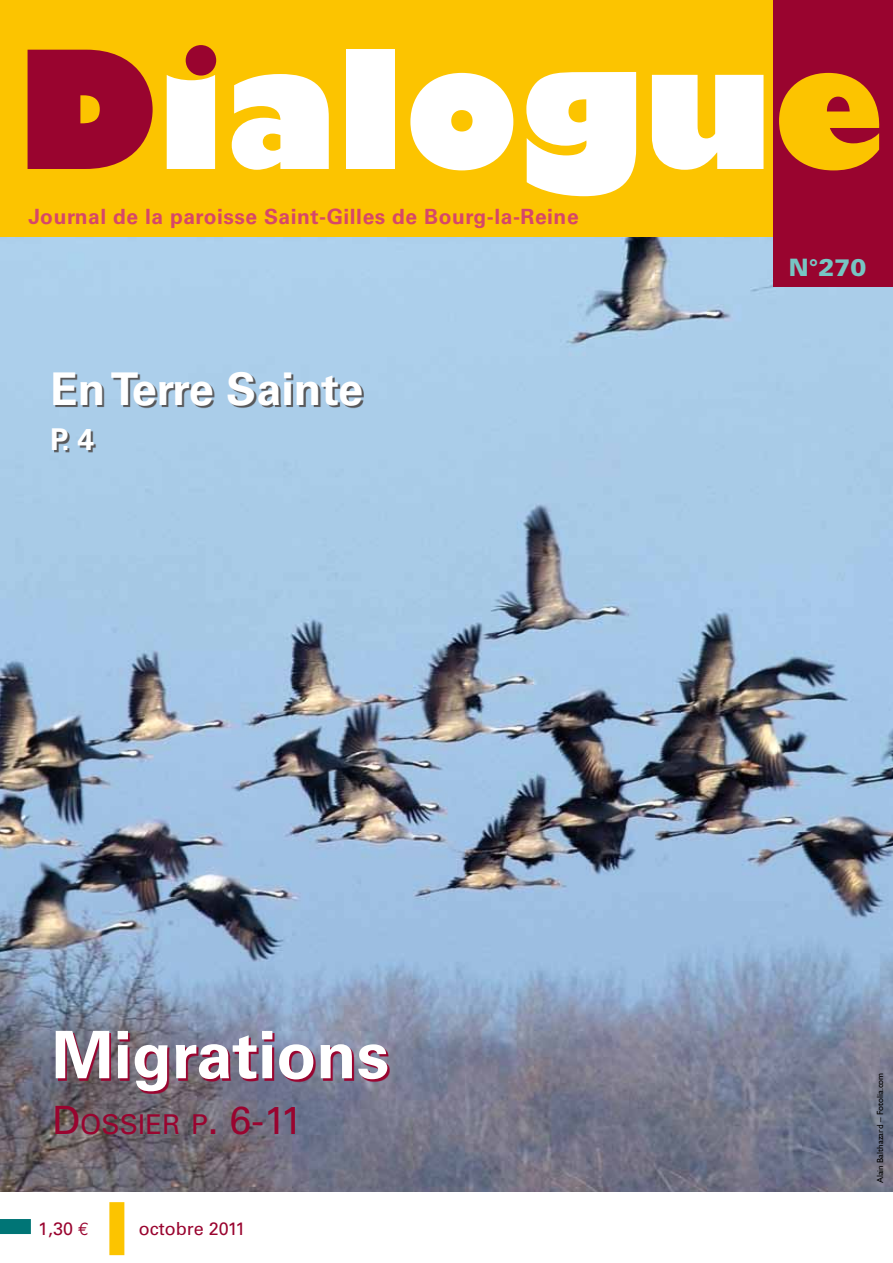
<style>
.page{position:relative;width:893px;height:1263px;background:#fff}
.page>*{position:absolute;margin:0;border:0;box-sizing:border-box;transform-origin:0 0}
.t1{font:800 160.05px "Gill Sans";color:#fff}
.t2{font:700 65.55px "Univers";color:#fff}
.t3{font:700 45px "Univers";color:#fff}
.t4{font:700 30px "Univers";color:#fff}
.t5{font:27.3px "Univers";color:#99042f}
.t6{font:900 24px "Univers";color:#77c5c3}
.t7{font:700 21px "Univers";letter-spacing:.025em;color:#d64769}
.t8{font:18px "Univers";color:#99042f}
.t9{font:9px "Gill Sans";color:#000}
.s1{color:#99042f}
.s2{font-size:165px}
.s3{color:#fcc400}
.s4{font-size:39px}
.s5{font-family:"Euro Mono"}
</style>
<div class="page">
<img style="left:0;top:237px;width:893px;height:955px">
<div style="left:0;top:0;width:893px;height:237px;background:#fcc400"></div>
<div style="left:774px;top:0;width:119px;height:286px;background:#99042f"></div>
<div style="left:186px;top:45px;width:30px;height:31px;background:#99042f;border-radius:50%"></div>
<svg style="left:54px;top:374px;width:310px;height:78px;fill:#aacde9"></svg>
<div style="left:0;top:1219px;width:31px;height:15px;background:#007576"></div>
<div style="left:109px;top:1202px;width:15px;height:53px;background:#fcc400"></div>
<svg style="left:58px;top:1033px;width:332px;height:60px"></svg>
<h1 class="t1" style="left:16px;top:10px;width:871px"><span class="s1">D</span>ialo<span class="s2">g</span>u<span class="s3">e</span></h1>
<p class="t7" style="left:28px;top:204px;width:552px">Journal de la paroisse Saint-Gilles de Bourg-la-Reine</p>
<h3 class="t3" style="left:50px;top:363px;width:315px">En Terre Sainte</h3>
<h3 class="t4" style="left:50px;top:422px;width:45px">P. 4</h3>
<p class="t6" style="left:789px;top:252px;width:79px">N°270</p>
<h2 class="t2" style="left:52px;top:1017px;width:339px">Migrations</h2>
<h3 class="t5" style="left:52px;top:1108px;width:252px"><span class="s4">D</span>OSSIER P<span class="s4">. 6-11</span></h3>
<p class="t8" style="left:38px;top:1218px;width:52px">1,30 <span class="s5">e</span></p>
<p class="t8" style="left:139px;top:1218px;width:108px">octobre 2011</p>
<p class="t9" style="left:875px;top:1183px;width:112px;rotate:-90deg">Alain Balthazard – Fotolia.com</p>
</div>
